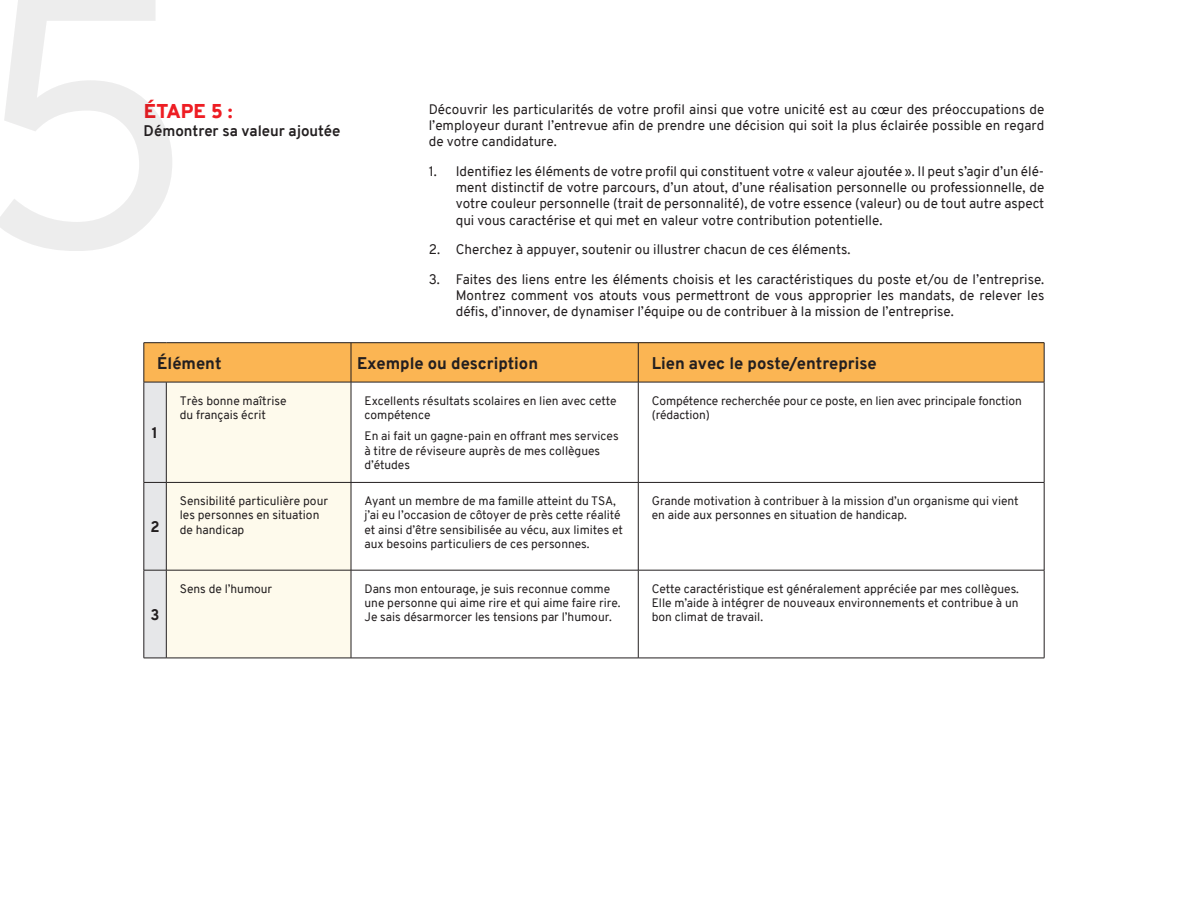
<style>
.page{position:relative;width:1188px;height:918px;background:#fff}
.page>*{position:absolute;margin:0;border:0;box-sizing:border-box;transform-origin:0 0}
.t1{font:900 19.5px "Overpass";letter-spacing:.005em;color:#ee1d23}
.t2{font:800 16.5px "Overpass";color:#231f20}
.t3{font:700 15px "Overpass";color:#231f20}
.t4{font:800 15px "Overpass";color:#231f20}
.t5{font:13.5px/16.2px "Overpass";color:#231f20;text-align:justify}
.t6{font:12px/14.4px "Overpass";color:#231f20}
</style>
<div class="page">
<div style="left:638px;top:343px;width:406px;height:39px;background:#fbb553"></div>
<hr style="left:638px;top:342px;width:406px;height:1px;background:#231f20">
<hr style="left:638px;top:343px;width:1px;height:39px;background:#231f20">
<hr style="left:1044px;top:343px;width:1px;height:39px;background:#231f20">
<hr style="left:638px;top:382px;width:406px;height:1px;background:#231f20">
<hr style="left:638px;top:382px;width:1px;height:100px;background:#231f20">
<hr style="left:1044px;top:382px;width:1px;height:100px;background:#231f20">
<hr style="left:638px;top:482px;width:406px;height:1px;background:#231f20">
<hr style="left:638px;top:483px;width:1px;height:87px;background:#231f20">
<hr style="left:1044px;top:483px;width:1px;height:87px;background:#231f20">
<hr style="left:638px;top:570px;width:406px;height:1px;background:#231f20">
<hr style="left:638px;top:570px;width:1px;height:88px;background:#231f20">
<hr style="left:1044px;top:570px;width:1px;height:88px;background:#231f20">
<svg style="left:144px;top:342px;width:494px;height:317px"></svg>
<hr style="left:166px;top:658px;width:185px;height:1px;background:#231f20">
<hr style="left:351px;top:658px;width:287px;height:1px;background:#231f20">
<hr style="left:638px;top:658px;width:406px;height:1px;background:#231f20">
<p class="t1" style="left:144px;top:98px;width:91px">ÉTAPE 5 :</p>
<p class="t3" style="left:144px;top:120px;width:198px">Démontrer sa valeur ajoutée</p>
<p class="t5" style="left:429px;top:101px;width:617px">Découvrir les particularités de votre profil ainsi que votre unicité est au cœur des préoccupations de l’employeur durant l’entrevue afin de prendre une décision qui soit la plus éclairée possible en regard de votre candidature.</p>
<p class="t5" style="left:456px;top:163px;width:590px;text-indent:-27px">1. Identifiez les éléments de votre profil qui constituent votre « valeur ajoutée ». Il peut s’agir d’un élé&shy;ment distinctif de votre parcours, d’un atout, d’une réalisation personnelle ou professionnelle, de votre couleur personnelle (trait de personnalité), de votre essence (valeur) ou de tout autre aspect qui vous caractérise et qui met en valeur votre contribution potentielle.</p>
<p class="t5" style="left:429px;top:241px;width:423px">2. Cherchez à appuyer, soutenir ou illustrer chacun de ces éléments.</p>
<p class="t5" style="left:456px;top:271px;width:590px;text-indent:-27px">3. Faites des liens entre les éléments choisis et les caractéristiques du poste et/ou de l’entreprise.<br>Montrez comment vos atouts vous permettront de vous approprier les mandats, de relever les défis, d’innover, de dynamiser l’équipe ou de contribuer à la mission de l’entreprise.</p>
<p class="t2" style="left:157px;top:351px;width:66px">Élément</p>
<p class="t2" style="left:357px;top:351px;width:183px">Exemple ou description</p>
<p class="t2" style="left:652px;top:351px;width:226px">Lien avec le poste/entreprise</p>
<p class="t4" style="left:152px;top:422px;width:8px">1</p>
<p class="t4" style="left:150px;top:516px;width:11px">2</p>
<p class="t4" style="left:151px;top:604px;width:10px">3</p>
<p class="t6" style="left:180px;top:393px;width:108px">Très bonne maîtrise du français écrit</p>
<p class="t6" style="left:364px;top:393px;width:254px">Excellents résultats scolaires en lien avec cette compétence</p>
<p class="t6" style="left:364px;top:429px;width:256px">En ai fait un gagne-pain en offrant mes services à titre de réviseure auprès de mes collègues d’études</p>
<p class="t6" style="left:652px;top:393px;width:372px">Compétence recherchée pour ce poste, en lien avec principale fonction (rédaction)</p>
<p class="t6" style="left:180px;top:494px;width:150px">Sensibilité particulière pour les personnes en situation de handicap</p>
<p class="t6" style="left:364px;top:494px;width:260px">Ayant un membre de ma famille atteint du TSA, j’ai eu l’occasion de côtoyer de près cette réalité et ainsi d’être sensibilisée au vécu, aux limites et aux besoins particuliers de ces personnes.</p>
<p class="t6" style="left:652px;top:494px;width:368px">Grande motivation à contribuer à la mission d’un organisme qui vient en aide aux personnes en situation de handicap.</p>
<p class="t6" style="left:180px;top:581px;width:94px">Sens de l’humour</p>
<p class="t6" style="left:364px;top:581px;width:258px">Dans mon entourage, je suis reconnue comme une personne qui aime rire et qui aime faire rire.<br>Je sais désarmorcer les tensions par l’humour.</p>
<p class="t6" style="left:652px;top:581px;width:369px;text-align:justify">Cette caractéristique est généralement appréciée par mes collègues.<br>Elle m’aide à intégrer de nouveaux environnements et contribue à un bon climat de travail.</p>
</div>
